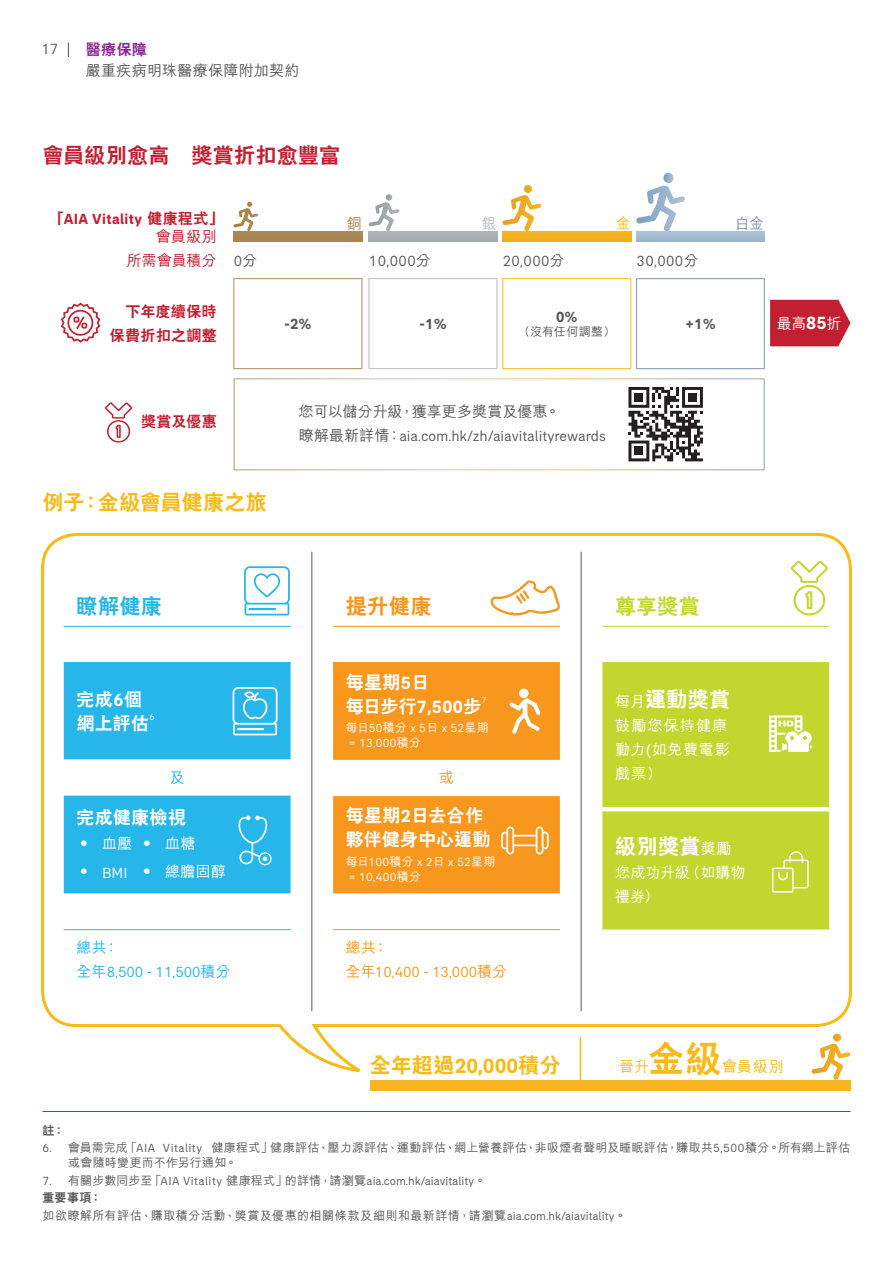
<style>
.page{position:relative;width:893px;height:1263px;background:#fff}
.page>*{position:absolute;margin:0;border:0;box-sizing:border-box;transform-origin:0 0}
.t1{font:800 36px "C Hei 2 HK";color:#f7ba17}
.t2{font:800 21px "C Hei 2 HK";letter-spacing:.01em;color:#f7ba17}
.t3{font:800 21px "C Hei 2 HK";letter-spacing:.015em;color:#c31f32}
.t4{font:800 21px "C Hei 2 HK";letter-spacing:.02em;color:#fff}
.t5{font:800 21px "C Hei 2 HK";color:#26b6ea}
.t6{font:800 21px "C Hei 2 HK";color:#f7971d}
.t7{font:800 21px "C Hei 2 HK";color:#c1d72f}
.t8{font:800 18px/24px "C Hei 2 HK";letter-spacing:.01em;color:#fff}
.t9{font:15px "AIA Everest";color:#57585a}
.t10{font:500 15px "M Hei HK";letter-spacing:.03em;color:#fff}
.t11{font:800 15px/24px "C Hei 2 HK";letter-spacing:.03em;color:#c31f32;text-align:right}
.t12{font:500 15px/24px "M Hei HK";letter-spacing:.07em;color:#fff}
.t13{font:500 15px "M Hei HK";letter-spacing:-.005em;color:#57585a}
.t14{font:700 15px "AIA Everest";letter-spacing:.025em;color:#c31f32}
.t15{font:15px "AIA Everest";color:#f7971d}
.t16{font:15px "AIA Everest";color:#26b6ea}
.t17{font:500 15px "M Hei HK";letter-spacing:.015em;color:#57585a}
.t18{font:500 15px "M Hei HK";letter-spacing:.015em;color:#c31f32}
.t19{font:500 15px/24px "M Hei HK";color:#fff}
.t20{font:700 15px "AIA Everest";color:#57585a}
.t21{font:500 15px "M Hei HK";letter-spacing:.04em;color:#f7ba17}
.t22{font:500 15px "M Hei HK";color:#26b6ea}
.t23{font:500 15px "M Hei HK";color:#f7971d}
.t24{font:800 15px "C Hei 2 HK";color:#892890}
.t25{font:500 15px "M Hei HK";color:#8293aa}
.t26{font:500 15px "M Hei HK";color:#aa8a5a}
.t27{font:500 15px "M Hei HK";color:#babbbe}
.t28{font:500 12px/15px "M Hei HK";letter-spacing:.03em;color:#57585a}
.t29{font:12px "AIA Everest";color:#57585a}
.t30{font:12px/15px "AIA Everest";letter-spacing:.025em;color:#fff}
.t31{font:500 12px "M Hei HK";color:#fff}
.t32{font:800 12px "C Hei 2 HK";color:#57585a}
.t33{font:8.7px "AIA Everest";color:#fff}
.s1{font-family:"C Hei 2 HK";font-weight:800}
.s2{font-family:"AIA Everest";font-weight:400;color:#57585a}
.s3{color:#57585a}
.s4{font-family:"M Hei HK";font-weight:500}
.s5{font-family:"AIA Everest";font-weight:700;font-size:18px}
.s6{font-family:"AIA Everest";font-weight:700}
.s7{font-family:"AIA Everest";font-weight:400}
.s8{font-family:"M Hei HK";font-weight:500;font-size:15px}
</style>
<div class="page">
<svg style="left:41px;top:532px;width:811px;height:543px"></svg>
<svg style="left:234px;top:378px;width:531px;height:92px"></svg>
<svg style="left:636px;top:173px;width:49px;height:58px"></svg>
<svg style="left:368px;top:194px;width:32px;height:37px"></svg>
<div style="left:368px;top:231px;width:129px;height:11px;background:#abafb1"></div>
<div style="left:502px;top:231px;width:129px;height:11px;background:#f3b120"></div>
<div style="left:636px;top:231px;width:129px;height:11px;background:#a4bbd3"></div>
<div style="left:233px;top:231px;width:129px;height:11px;background:#a98553"></div>
<svg style="left:233px;top:202px;width:25px;height:29px"></svg>
<svg style="left:502px;top:185px;width:39px;height:46px"></svg>
<svg style="left:811px;top:1033px;width:39px;height:47px"></svg>
<svg style="left:770px;top:300px;width:80px;height:46px;background:#c72e40"></svg>
<div style="left:371px;top:1080px;width:479px;height:11px;background:#f7b522"></div>
<hr style="left:580px;top:1037px;width:1px;height:44px;background:#f7ba17">
<svg style="left:491px;top:580px;width:69px;height:35px"></svg>
<svg style="left:244px;top:566px;width:46px;height:49px"></svg>
<hr style="left:43px;top:1111px;width:807px;height:1px;background:#c31f32">
<svg style="left:105px;top:402px;width:27px;height:41px"></svg>
<svg style="left:791px;top:560px;width:37px;height:55px"></svg>
<svg style="left:61px;top:303px;width:39px;height:40px"></svg>
<div style="left:623px;top:382px;width:85px;height:85px;background:#fff"></div>
<svg style="left:628px;top:387px;width:75px;height:74px"></svg>
<div style="left:634px;top:446px;width:9px;height:9px;background:#231f20"></div>
<hr style="left:233px;top:278px;width:129px;height:1px;background:#aa8a5a">
<hr style="left:233px;top:279px;width:1px;height:89px;background:#aa8a5a">
<hr style="left:362px;top:279px;width:1px;height:89px;background:#aa8a5a">
<hr style="left:233px;top:368px;width:129px;height:1px;background:#aa8a5a">
<hr style="left:369px;top:278px;width:128px;height:1px;background:#babbbe">
<hr style="left:369px;top:279px;width:1px;height:89px;background:#babbbe">
<hr style="left:497px;top:279px;width:1px;height:89px;background:#babbbe">
<hr style="left:369px;top:368px;width:128px;height:1px;background:#babbbe">
<hr style="left:502px;top:278px;width:129px;height:1px;background:#f7ba17">
<hr style="left:502px;top:279px;width:1px;height:89px;background:#f7ba17">
<hr style="left:630px;top:279px;width:1px;height:89px;background:#f7ba17">
<hr style="left:502px;top:368px;width:129px;height:1px;background:#f7ba17">
<hr style="left:636px;top:278px;width:129px;height:1px;background:#8293aa">
<hr style="left:636px;top:279px;width:1px;height:89px;background:#8293aa">
<hr style="left:764px;top:279px;width:1px;height:89px;background:#8293aa">
<hr style="left:636px;top:368px;width:129px;height:1px;background:#8293aa">
<hr style="left:311px;top:552px;width:1px;height:459px;background:#57585a">
<hr style="left:581px;top:552px;width:1px;height:459px;background:#57585a">
<svg style="left:64px;top:663px;width:227px;height:230px;fill:#26b6ea"></svg>
<hr style="left:64px;top:626px;width:227px;height:1px;background:#26b6ea">
<hr style="left:64px;top:929px;width:227px;height:1px;background:#26b6ea">
<hr style="left:64px;top:662px;width:227px;height:1px;background:#26b6ea">
<svg style="left:333px;top:663px;width:227px;height:230px;fill:#f7971d"></svg>
<hr style="left:333px;top:626px;width:227px;height:1px;background:#f7971d">
<hr style="left:333px;top:929px;width:227px;height:1px;background:#f7971d">
<hr style="left:333px;top:662px;width:227px;height:1px;background:#f7971d">
<div style="left:602px;top:663px;width:227px;height:266px;background:#c1d72f"></div>
<hr style="left:602px;top:626px;width:227px;height:1px;background:#c1d72f">
<hr style="left:602px;top:807px;width:227px;height:4px;background:#fff">
<div style="left:602px;top:929px;width:227px;height:5px;background:#fff"></div>
<hr style="left:602px;top:662px;width:227px;height:1px;background:#c1d72f">
<svg style="left:239px;top:816px;width:33px;height:49px;background:#4ec3ed"></svg>
<svg style="left:501px;top:826px;width:48px;height:28px"></svg>
<svg style="left:233px;top:687px;width:45px;height:48px"></svg>
<svg style="left:769px;top:715px;width:43px;height:37px"></svg>
<svg style="left:772px;top:851px;width:37px;height:42px;background:#ccde55"></svg>
<svg style="left:509px;top:689px;width:32px;height:45px"></svg>
<svg style="left:68px;top:43px;width:1px;height:14px"></svg>
<p class="t9" style="left:41px;top:40px;width:18px">17</p>
<p class="t24" style="left:86px;top:42px;width:63px">醫療保障</p>
<p class="t17" style="left:86px;top:60px;width:215px">嚴重疾病明珠醫療保障附加契約</p>
<h2 class="t3" style="left:43px;top:144px;width:299px">會員級別愈高　獎賞折扣愈豐富</h2>
<p class="t14" style="left:50px;top:210px;width:175px"><span class="s1">「</span>AIA Vitality <span class="s1">健康程式」</span></p>
<p class="t18" style="left:156px;top:225px;width:62px">會員級別</p>
<p class="t26" style="left:347px;top:213px;width:16px">銅</p>
<p class="t27" style="left:482px;top:213px;width:16px">銀</p>
<p class="t21" style="left:616px;top:213px;width:16px">金</p>
<p class="t25" style="left:735px;top:213px;width:31px">白金</p>
<p class="t18" style="left:127px;top:249px;width:133px">所需會員積分 <span class="s2">0</span><span class="s3">分</span></p>
<p class="t9" style="left:369px;top:252px;width:64px">10,000<span class="s4">分</span></p>
<p class="t9" style="left:503px;top:252px;width:64px">20,000<span class="s4">分</span></p>
<p class="t9" style="left:636px;top:252px;width:64px">30,000<span class="s4">分</span></p>
<p class="t11" style="left:110px;top:299px;width:109px">下年度續保時保費折扣之調整</p>
<p class="t20" style="left:556px;top:308px;width:23px">0%</p>
<p class="t28" style="left:518px;top:324px;width:99px">（沒有任何調整）</p>
<p class="t20" style="left:284px;top:315px;width:29px">-2%</p>
<p class="t20" style="left:419px;top:315px;width:29px">-1%</p>
<p class="t20" style="left:685px;top:315px;width:32px">+1%</p>
<p class="t10" style="left:777px;top:313px;width:66px">最高<span class="s5">85</span>折</p>
<p class="t11" style="left:141px;top:409px;width:77px">獎賞及優惠</p>
<h2 class="t2" style="left:43px;top:492px;width:226px">例子：金級會員健康之旅</h2>
<p class="t13" style="left:299px;top:400px;width:263px">您可以儲分升級，獲享更多獎賞及優惠。</p>
<p class="t9" style="left:299px;top:427px;width:309px"><span class="s4">瞭解最新詳情：</span>aia.com.hk/zh/aiavitalityrewards</p>
<h2 class="t5" style="left:77px;top:595px;width:87px">瞭解健康</h2>
<h3 class="t8" style="left:77px;top:687px;width:74px">完成<span class="s6">6</span>個網上評估</h3>
<p class="t33" style="left:149px;top:712px;width:6px">6</p>
<p class="t22" style="left:170px;top:766px;width:16px">及</p>
<h3 class="t8" style="left:77px;top:805px;width:111px">完成健康檢視</h3>
<p class="t10" style="left:77px;top:833px;width:121px">• 血壓• 血糖</p>
<p class="t10" style="left:77px;top:861px;width:151px">• <span class="s7">BMI</span> • 總膽固醇</p>
<p class="t22" style="left:77px;top:937px;width:44px">總共：</p>
<p class="t16" style="left:77px;top:963px;width:156px"><span class="s4">全年</span>8,500 - 11,500<span class="s4">積分</span></p>
<h2 class="t6" style="left:346px;top:595px;width:87px">提升健康</h2>
<h3 class="t8" style="left:346px;top:670px;width:137px">每星期<span class="s6">5</span>日<br>每日步行<span class="s6">7,500</span>步</h3>
<p class="t33" style="left:482px;top:695px;width:6px">7</p>
<p class="t31" style="left:346px;top:719px;width:145px">每日<span class="s7">50</span>積分 <span class="s7">x 5</span>日 <span class="s7">x 52</span>星期</p>
<p class="t30" style="left:349px;top:735px;width:74px">= 13,000<span class="s4">積分</span></p>
<p class="t23" style="left:439px;top:767px;width:16px">或</p>
<h3 class="t8" style="left:346px;top:803px;width:146px">每星期<span class="s6">2</span>日去合作夥伴健身中心運動</h3>
<p class="t30" style="left:346px;top:854px;width:151px"><span class="s4">每日</span>100<span class="s4">積分</span> x 2<span class="s4">日</span> x 52<span class="s4">星期</span>= 10,400<span class="s4">積分</span></p>
<p class="t23" style="left:346px;top:937px;width:44px">總共：</p>
<p class="t15" style="left:346px;top:963px;width:163px"><span class="s4">全年</span>10,400 - 13,000<span class="s4">積分</span></p>
<h2 class="t7" style="left:615px;top:595px;width:86px">尊享獎賞</h2>
<h2 class="t4" style="left:615px;top:689px;width:117px"><span class="s8">每月</span>運動獎賞</h2>
<p class="t12" style="left:615px;top:713px;width:116px">鼓勵您保持健康動力(如免費電影戲票）</p>
<h2 class="t4" style="left:615px;top:835px;width:118px">級別獎賞<span class="s8">獎勵</span></h2>
<p class="t19" style="left:615px;top:859px;width:132px">您成功升級（如購物禮券）</p>
<h1 class="t1" style="left:648px;top:1040px;width:75px">金級</h1>
<h2 class="t2" style="left:370px;top:1054px;width:192px">全年超過<span class="s6">20,000</span>積分</h2>
<p class="t21" style="left:619px;top:1056px;width:32px">晉升</p>
<p class="t21" style="left:722px;top:1056px;width:63px">會員級別</p>
<p class="t32" style="left:43px;top:1124px;width:24px">註：</p>
<p class="t28" style="left:68px;top:1139px;width:784px;text-indent:-26px"><span class="s7">6.</span> 會員需完成「<span class="s7">AIA Vitality</span> 健康程式」健康評估、壓力源評估、運動評估、網上營養評估、非吸煙者聲明及睡眠評估，賺取共<span class="s7">5,500</span>積分。所有網上評估或會隨時變更而不作另行通知。</p>
<p class="t29" style="left:43px;top:1174px;width:445px">7. <span class="s4">有關步數同步至「</span>AIA Vitality <span class="s4">健康程式」的詳情，請瀏覽</span>aia.com.hk/aiavitality<span class="s4">。</span></p>
<p class="t32" style="left:43px;top:1191px;width:61px">重要事項：</p>
<p class="t28" style="left:43px;top:1206px;width:585px">如欲瞭解所有評估、賺取積分活動、獎賞及優惠的相關條款及細則和最新詳情，請瀏覽<span class="s7">aia.com.hk/aiavitality</span>。</p>
</div>
